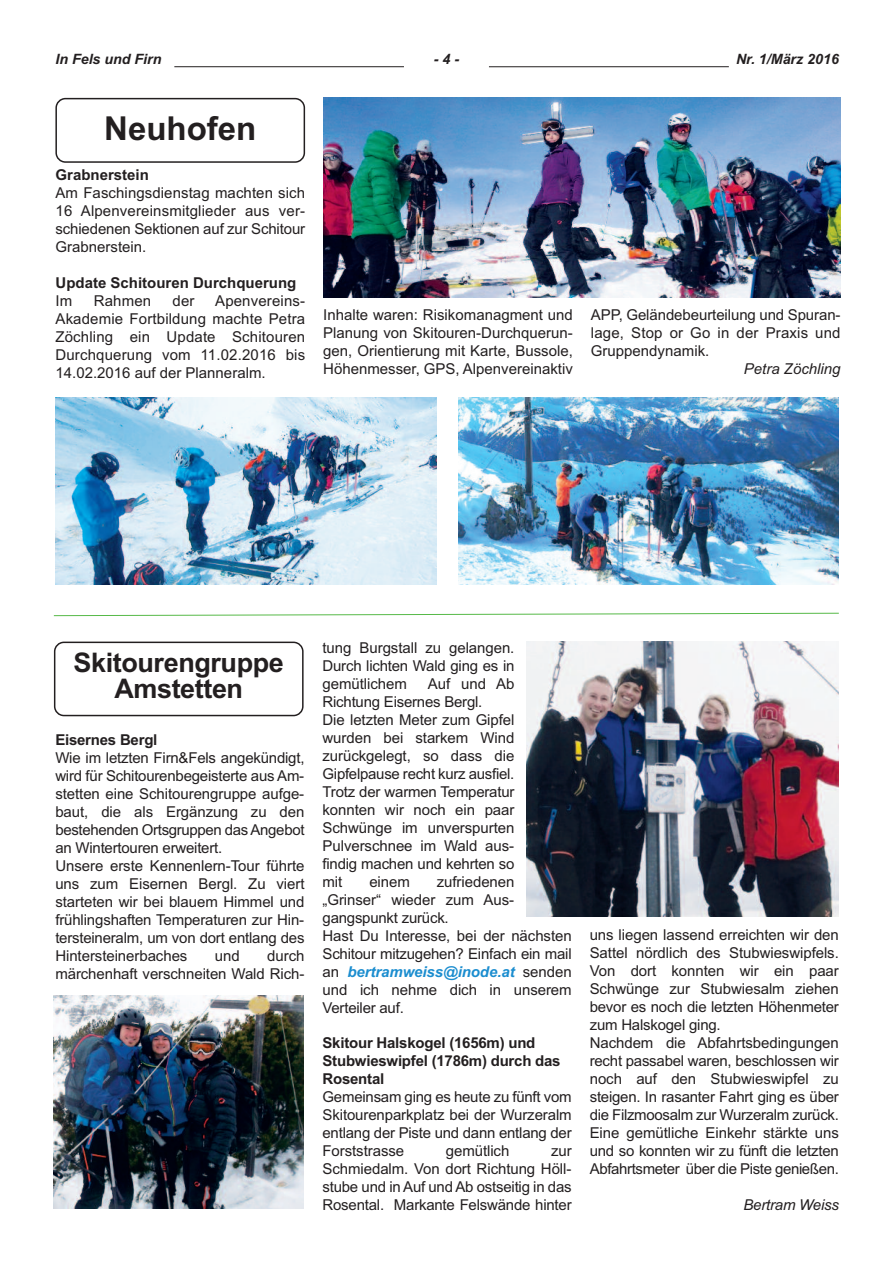
<style>
.page{position:relative;width:893px;height:1263px;background:#fff}
.page>*{position:absolute;margin:0;border:0;box-sizing:border-box;transform-origin:0 0}
.t1{font:700 33px "Arial";color:#231f20}
.t2{font:700 27px/26.4px "Arial";letter-spacing:-.015em;color:#231f20;text-align:center}
.t3{font:15px/18px "Arial";letter-spacing:-.005em;color:#231f20;text-align:justify}
.t4{font:700 15px/18px "Arial";letter-spacing:-.015em;color:#231f20}
.t5{font:italic 15px "Arial";color:#231f20}
.t6{font:italic 700 14.25px "Arial";color:#231f20}
.s1{font-weight:700;font-style:italic;color:#1b8dcf}
</style>
<div class="page">
<hr style="left:174px;top:66px;width:230px;height:1px;background:#231f20">
<hr style="left:489px;top:66px;width:240px;height:1px;background:#231f20">
<svg style="left:55px;top:98px;width:250px;height:65px"></svg>
<img style="left:458px;top:398px;width:381px;height:186px">
<img style="left:56px;top:398px;width:380px;height:186px">
<img style="left:323px;top:98px;width:518px;height:199px">
<svg style="left:54px;top:642px;width:250px;height:74px"></svg>
<img style="left:54px;top:995px;width:250px;height:214px">
<img style="left:526px;top:642px;width:313px;height:275px">
<svg style="left:53px;top:612px;width:786px;height:4px"></svg>
<p class="t6" style="left:55px;top:51px;width:108px">In Fels und Firn</p>
<p class="t6" style="left:434px;top:51px;width:27px">-4-</p>
<p class="t6" style="left:736px;top:51px;width:104px">Nr. 1/März 2016</p>
<h1 class="t1" style="left:104px;top:109px;width:154px">Neuhofen</h1>
<p class="t4" style="left:56px;top:166px;width:95px">Grabnerstein</p>
<p class="t3" style="left:56px;top:184px;width:251px">Am Faschingsdienstag machten sich 16 Alpenvereinsmitglieder aus ver&shy;schiedenen Sektionen auf zur Schitour Grabnerstein.</p>
<p class="t4" style="left:56px;top:274px;width:242px">Update Schitouren Durchquerung</p>
<p class="t3" style="left:56px;top:292px;width:18px">Im</p>
<p class="t3" style="left:94px;top:292px;width:59px">Rahmen</p>
<p class="t3" style="left:173px;top:292px;width:23px">der</p>
<p class="t3" style="left:56px;top:292px;width:251px;text-indent:160px">Apenvereins-Akademie Fortbildung machte Petra Zöchling ein Update Schitouren Durchquerung vom 11.02.2016 bis 14.02.2016 auf der Planneralm.</p>
<p class="t3" style="left:323px;top:306px;width:251px">Inhalte waren: Risikomanagment und Planung von Skitouren-Durchquerun&shy;gen, Orientierung mit Karte, Bussole, Höhenmesser, GPS, Alpenvereinaktiv</p>
<p class="t3" style="left:591px;top:306px;width:251px">APP, Geländebeurteilung und Spuran&shy;lage, Stop or Go in der Praxis und Gruppendynamik.</p>
<p class="t5" style="left:744px;top:360px;width:98px">Petra Zöchling</p>
<h2 class="t2" style="left:74px;top:649px;width:212px">Skitourengruppe<br>Amstetten</h2>
<p class="t4" style="left:55px;top:731px;width:104px">Eisernes Bergl</p>
<p class="t3" style="left:55px;top:749px;width:251px;text-align:left">Wie im letzten Firn&amp;Fels angekündigt, wird für Schitourenbegeisterte aus Am&shy;stetten eine Schitourengruppe aufge&shy;baut, die als Ergänzung zu den bestehenden Ortsgruppen das Angebot an Wintertouren erweitert.<br>Unsere erste Kennenlern-Tour führte uns zum Eisernen Bergl. Zu viert starteten wir bei blauem Himmel und frühlingshaften Temperaturen zur Hin&shy;tersteineralm, um von dort entlang des Hintersteinerbaches</p>
<p class="t3" style="left:55px;top:947px;width:251px;text-align:right">durch<br>märchenhaft verschneiten Wald Rich-</p>
<p class="t3" style="left:215px;top:947px;width:26px">und</p>
<p class="t3" style="left:323px;top:638px;width:193px">tung Burgstall zu gelangen.<br>Durch lichten Wald ging es in gemütlichem</p>
<p class="t3" style="left:323px;top:674px;width:193px;text-align:left;text-indent:105px">Auf und Ab<br>Richtung Eisernes Bergl.<br>Die letzten Meter zum Gipfel wurden bei starkem Wind zurückgelegt, so dass die<br>Gipfelpause recht kurz ausfiel.<br>Trotz der warmen Temperatur konnten wir noch ein paar<br>Schwünge im unverspurten<br>Pulverschnee im Wald aus&shy;findig machen und kehrten so mit</p>
<p class="t3" style="left:323px;top:872px;width:251px;text-align:left;text-indent:114px">zufriedenen „Grinser“ wieder zum Aus&shy;gangspunkt zurück.<br>Hast Du Interesse, bei der nächsten<br>Schitour mitzugehen? Einfach ein mail an <span class="s1">bertramweiss@inode.at</span> senden und ich nehme dich in unserem<br>Verteiler auf.</p>
<p class="t4" style="left:323px;top:1033px;width:240px">Skitour Halskogel (1656m) und<br>Stubwieswipfel (1786m) durch das<br>Rosental</p>
<p class="t3" style="left:323px;top:1087px;width:251px">Gemeinsam ging es heute zu fünft vom Skitourenparkplatz bei der Wurzeralm entlang der Piste und dann entlang der Forststrasse</p>
<p class="t3" style="left:369px;top:872px;width:42px">einem</p>
<p class="t3" style="left:446px;top:1141px;width:65px">gemütlich</p>
<p class="t3" style="left:323px;top:1141px;width:251px;text-indent:228px">zur Schmiedalm. Von dort Richtung Höll&shy;stube und in Auf und Ab ostseitig in das Rosental. Markante Felswände hinter</p>
<p class="t3" style="left:590px;top:926px;width:251px;text-align:left">uns liegen lassend erreichten wir den Sattel nördlich des Stubwieswipfels.<br>Von dort konnten wir ein paar Schwünge zur Stubwiesalm ziehen bevor es noch die letzten Höhenmeter zum Halskogel ging.<br>Nachdem die Abfahrtsbedingungen recht passabel waren, beschlossen wir noch auf den Stubwieswipfel zu steigen. In rasanter Fahrt ging es über die Filzmoosalm zur Wurzeralm zurück.<br>Eine gemütliche Einkehr stärkte uns und so konnten wir zu fünft die letzten Abfahrtsmeter über die Piste genießen.</p>
<p class="t5" style="left:743px;top:1196px;width:97px">Bertram Weiss</p>
</div>
